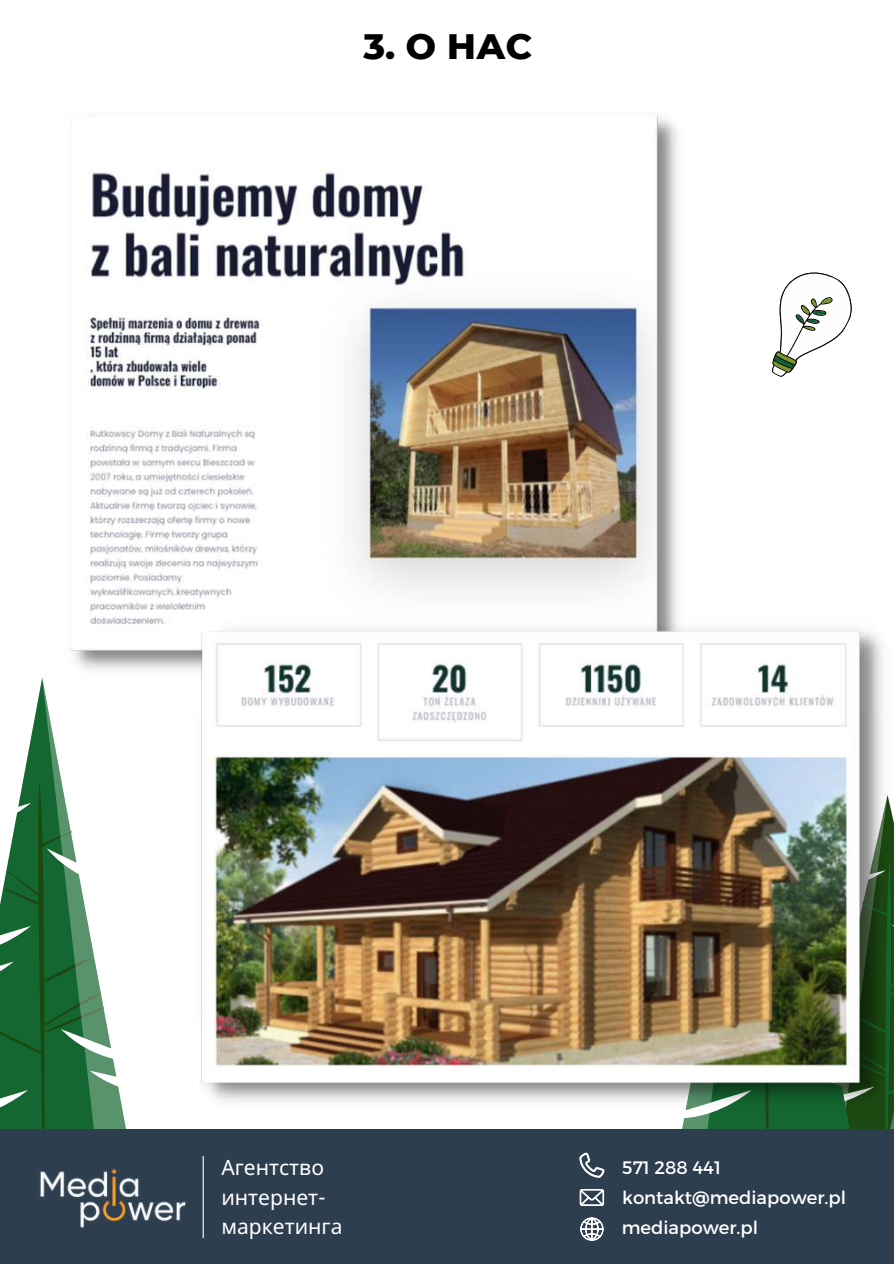
<style>
.page{position:relative;width:894px;height:1264px;background:#fff}
.page>*{position:absolute;margin:0;border:0;box-sizing:border-box;transform-origin:0 0}
.t1{font:800 36px "Montserrat";color:#000}
.t2{font:21px/29.2px "Noto Sans";color:#fff}
.t3{font:18px/30px "Montserrat";color:#fff}
</style>
<div class="page">
<svg style="left:682px;top:1112px;width:211px;height:17px;background:#246a36"></svg>
<svg style="left:0;top:678px;width:126px;height:451px"></svg>
<div style="left:0;top:1129px;width:893px;height:134px;background:#2d3e4f"></div>
<img style="left:39px;top:1169px;width:146px;height:59px">
<hr style="left:202px;top:1155px;width:2px;height:83px;background:#fff">
<svg style="left:579px;top:1153px;width:25px;height:24px"></svg>
<svg style="left:579px;top:1189px;width:25px;height:16px"></svg>
<svg style="left:580px;top:1217px;width:23px;height:23px"></svg>
<img style="left:66px;top:114px;width:611px;height:565px">
<img style="left:192px;top:617px;width:701px;height:495px">
<svg style="left:772px;top:272px;width:80px;height:105px"></svg>
<h1 class="t1" style="left:363px;top:24px;width:170px">3. О НАС</h1>
<p class="t2" style="left:221px;top:1152px;width:123px">Агентство интернет&shy;маркетинга</p>
<p class="t3" style="left:621px;top:1151px;width:226px">571 288 441 kontakt@mediapower.pl mediapower.pl</p>
</div>
